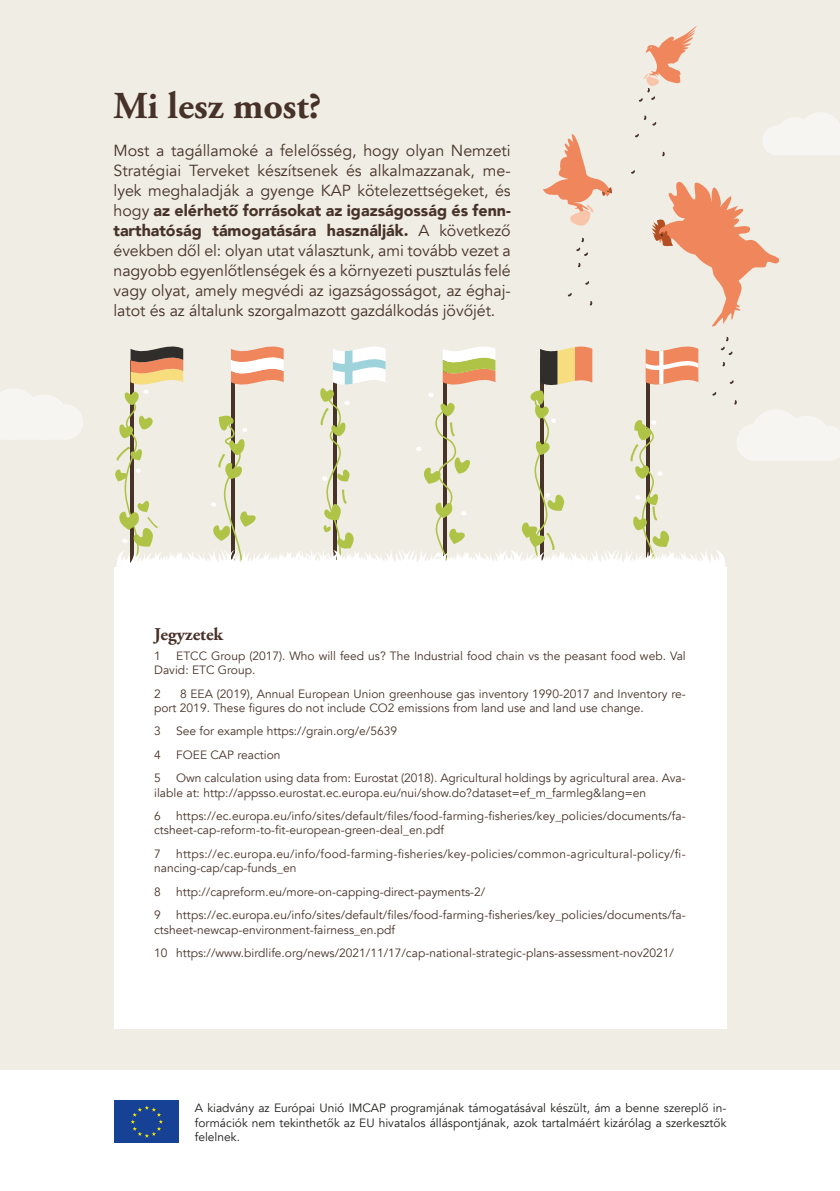
<style>
.page{position:relative;width:840px;height:1191px;background:#fff}
.page>*{position:absolute;margin:0;border:0;box-sizing:border-box;transform-origin:0 0}
.Title_1{font:700 38px "Adobe Garamond Pro";color:#473229}
.Foot{font:700 18px "Adobe Garamond Pro";color:#473229}
.t1{font:16px/20px "Avenir";letter-spacing:-.005em;color:#473229;text-align:justify}
.Foot-2{font:12px/14.4px "Avenir";color:#473229}
.Foot-3{font:12px/14.4px "Avenir";color:#1d1d1b;text-align:justify}
.Foot-4{font:12px/14.4px "Avenir";letter-spacing:.02em;color:#473229}
.s1{font-weight:900}
</style>
<div class="page">
<div style="left:0;top:0;width:839px;height:1069px;background:#efede4"></div>
<svg style="left:763px;top:112px;width:76px;height:43px"></svg>
<svg style="left:651px;top:181px;width:129px;height:145px"></svg>
<svg style="left:576px;top:238px;width:12px;height:18px"></svg>
<svg style="left:585px;top:281px;width:4px;height:4px"></svg>
<svg style="left:644px;top:115px;width:12px;height:11px"></svg>
<svg style="left:631px;top:170px;width:4px;height:4px"></svg>
<svg style="left:543px;top:134px;width:69px;height:92px"></svg>
<svg style="left:639px;top:26px;width:57px;height:76px"></svg>
<svg style="left:115px;top:337px;width:724px;height:235px"></svg>
<svg style="left:0;top:389px;width:83px;height:51px"></svg>
<div style="left:113px;top:567px;width:613px;height:461px;background:#fff"></div>
<div style="left:113px;top:1099px;width:67px;height:45px;background:#164194"></div>
<svg style="left:131px;top:1105px;width:32px;height:32px"></svg>
<p class="Title_1" style="left:113px;top:84px;width:209px">Mi lesz most?</p>
<p class="t1" style="left:113px;top:141px;width:398px">Most a tagállamoké a felelősség, hogy olyan Nemzeti Stratégiai Terveket készítsenek és alkalmazzanak, me&shy;lyek meghaladják a gyenge KAP kötelezettségeket, és hogy <span class="s1">az elérhető forrásokat az igazságosság és fenn&shy;tarthatóság támogatására használják.</span> A következő években dől el: olyan utat választunk, ami tovább vezet a nagyobb egyenlőtlenségek és a környezeti pusztulás felé vagy olyat, amely megvédi az igazságosságot, az éghaj&shy;latot és az általunk szorgalmazott gazdálkodás jövőjét.</p>
<p class="Foot" style="left:154px;top:623px;width:70px">Jegyzetek</p>
<p class="Foot-2" style="left:154px;top:648px;width:8px">1</p>
<p class="Foot-2" style="left:154px;top:648px;width:533px;text-indent:22px">ETCC Group (2017). Who will feed us? The Industrial food chain vs the peasant food web. Val<br>David: ETC Group.</p>
<p class="Foot-2" style="left:154px;top:686px;width:8px">2</p>
<p class="Foot-2" style="left:154px;top:686px;width:533px;text-indent:26px">8 EEA (2019), Annual European Union greenhouse gas inventory 1990-2017 and Inventory re&shy;port 2019. These figures do not include CO2 emissions from land use and land use change.</p>
<p class="Foot-2" style="left:154px;top:724px;width:8px">3</p>
<p class="Foot-2" style="left:176px;top:724px;width:222px">See for example https://grain.org/e/5639</p>
<p class="Foot-2" style="left:154px;top:747px;width:8px">4</p>
<p class="Foot-2" style="left:176px;top:747px;width:106px">FOEE CAP reaction</p>
<p class="Foot-2" style="left:154px;top:771px;width:8px">5</p>
<p class="Foot-2" style="left:154px;top:771px;width:533px;text-indent:22px">Own calculation using data from: Eurostat (2018). Agricultural holdings by agricultural area. Ava&shy;ilable at: http://appsso.eurostat.ec.europa.eu/nui/show.do?dataset=ef_m_farmleg&amp;lang=en</p>
<p class="Foot-2" style="left:154px;top:809px;width:8px">6</p>
<p class="Foot-2" style="left:154px;top:809px;width:533px;text-indent:22px">https://ec.europa.eu/info/sites/default/files/food-farming-fisheries/key_policies/documents/fa&shy;ctsheet-cap-reform-to-fit-european-green-deal_en.pdf</p>
<p class="Foot-2" style="left:154px;top:846px;width:8px">7</p>
<p class="Foot-4" style="left:154px;top:846px;width:533px;text-indent:22px">https://ec.europa.eu/info/food-farming-fisheries/key-policies/common-agricultural-policy/fi&shy;nancing-cap/cap-funds_en</p>
<p class="Foot-2" style="left:154px;top:884px;width:8px">8</p>
<p class="Foot-2" style="left:176px;top:884px;width:310px">http://capreform.eu/more-on-capping-direct-payments-2/</p>
<p class="Foot-2" style="left:154px;top:908px;width:8px">9</p>
<p class="Foot-2" style="left:154px;top:908px;width:533px;text-indent:22px">https://ec.europa.eu/info/sites/default/files/food-farming-fisheries/key_policies/documents/fa&shy;ctsheet-newcap-environment-fairness_en.pdf</p>
<p class="Foot-2" style="left:154px;top:945px;width:521px">10 https://www.birdlife.org/news/2021/11/17/cap-national-strategic-plans-assessment-nov2021/</p>
<p class="Foot-3" style="left:195px;top:1101px;width:533px">A kiadvány az Európai Unió IMCAP programjának támogatásával készült, ám a benne szereplő in&shy;formációk nem tekinthetők az EU hivatalos álláspontjának, azok tartalmáért kizárólag a szerkesztők felelnek.</p>
</div>
